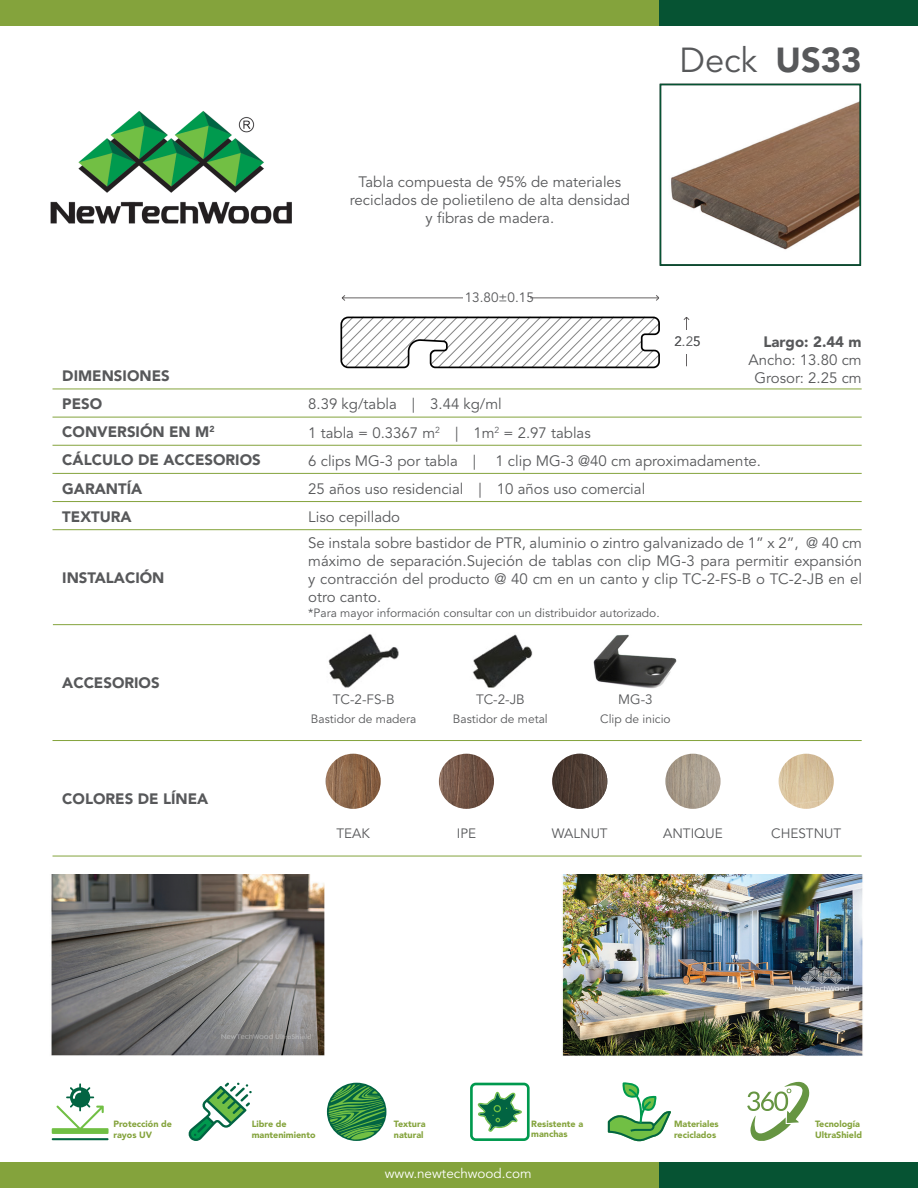
<style>
.page{position:relative;width:918px;height:1188px;background:#fff}
.page>*{position:absolute;margin:0;border:0;box-sizing:border-box;transform-origin:0 0}
.Textos{font:34.5px "Avenir LT Std";color:#57585a}
.Textos-2{font:900 34.5px "Avenir LT Std";color:#57585a}
.Texto_Descripcion{font:15px/18px "Avenir LT Std";color:#57585a;text-align:center}
.Textos-3{font:900 15px/28.2px "Avenir LT Std";color:#57585a}
.Textos-4{font:15px "Avenir LT Std";color:#57585a}
.Texto_N_B{font:13.5px "Avenir LT Std";color:#57585a}
.t1{font:13.5px "Avenir LT Std";color:#fff}
.Texto_Descripcion-2{font:12px "Avenir LT Std";color:#57585a}
.Info_Clips{font:12px "Avenir LT Std";color:#57585a}
.t2{font:900 9px/10.8px "Avenir LT Std";color:#84a33c}
</style>
<div class="page">
<img style="left:50px;top:111px;width:242px;height:113px">
<img style="left:308px;top:625px;width:394px;height:64px">
<img style="left:671px;top:102px;width:187px;height:148px">
<div style="left:0;top:1162px;width:918px;height:26px;background:#84a33c"></div>
<hr style="left:53px;top:389px;width:809px;height:1px;background:#84a33c">
<hr style="left:53px;top:417px;width:809px;height:1px;background:#84a33c">
<hr style="left:53px;top:445px;width:809px;height:1px;background:#84a33c">
<hr style="left:53px;top:473px;width:809px;height:1px;background:#84a33c">
<hr style="left:53px;top:501px;width:809px;height:1px;background:#84a33c">
<hr style="left:53px;top:529px;width:809px;height:1px;background:#84a33c">
<hr style="left:53px;top:624px;width:809px;height:1px;background:#84a33c">
<hr style="left:53px;top:740px;width:809px;height:1px;background:#84a33c">
<hr style="left:53px;top:856px;width:809px;height:1px;background:#84a33c">
<div style="left:0;top:0;width:660px;height:26px;background:#84a33c"></div>
<div style="left:660px;top:0;width:258px;height:26px;background:#065333"></div>
<div style="left:660px;top:1162px;width:258px;height:26px;background:#065333"></div>
<div style="left:660px;top:84px;width:201px;height:182px;border:2px solid #065333"></div>
<hr style="left:52px;top:1138px;width:57px;height:2px;background:#026442">
<svg style="left:52px;top:1083px;width:57px;height:51px"></svg>
<svg style="left:188px;top:1083px;width:64px;height:58px"></svg>
<svg style="left:328px;top:1084px;width:57px;height:57px"></svg>
<div style="left:470px;top:1083px;width:60px;height:58px;border:3px solid #00994e;border-radius:4px"></div>
<svg style="left:478px;top:1092px;width:44px;height:40px"></svg>
<svg style="left:608px;top:1082px;width:63px;height:59px"></svg>
<svg style="left:747px;top:1082px;width:62px;height:59px"></svg>
<img style="left:779px;top:754px;width:55px;height:55px;border-radius:28px">
<img style="left:665px;top:754px;width:56px;height:55px;border-radius:28px">
<img style="left:552px;top:754px;width:55px;height:55px;border-radius:28px">
<img style="left:439px;top:754px;width:55px;height:55px;border-radius:28px">
<img style="left:326px;top:754px;width:55px;height:55px;border-radius:28px">
<svg style="left:340px;top:316px;width:320px;height:53px"></svg>
<hr style="left:686px;top:317px;width:1px;height:49px;background:#231f20">
<hr style="left:342px;top:298px;width:317px;height:1px;background:#231f20">
<svg style="left:683px;top:317px;width:7px;height:4px"></svg>
<svg style="left:655px;top:295px;width:4px;height:6px"></svg>
<div style="left:464px;top:293px;width:66px;height:9px;background:#fff"></div>
<div style="left:683px;top:331px;width:9px;height:23px;background:#fff"></div>
<svg style="left:341px;top:295px;width:5px;height:6px"></svg>
<img style="left:51px;top:875px;width:812px;height:181px">
<p class="Textos-3" style="left:62px;top:361px;width:109px">DIMENSIONES</p>
<p class="Textos-3" style="left:62px;top:389px;width:41px">PESO</p>
<p class="Textos-3" style="left:62px;top:418px;width:200px">CONVERSIÓN EN M<sup>2<br></sup>CÁLCULO DE ACCESORIOS<br>GARANTÍA<br>TEXTURA</p>
<p class="Textos-3" style="left:62px;top:564px;width:104px">INSTALACIÓN</p>
<p class="Textos-3" style="left:62px;top:669px;width:99px">ACCESORIOS</p>
<p class="Textos-3" style="left:62px;top:784px;width:148px">COLORES DE LÍNEA</p>
<p class="Texto_Descripcion" style="left:350px;top:173px;width:282px">Tabla compuesta de 95% de materiales reciclados de polietileno de alta densidad y fibras de madera.</p>
<p class="Texto_N_B" style="left:465px;top:290px;width:71px">13.80±0.15</p>
<p class="Textos" style="left:680px;top:40px;width:80px">Deck</p>
<p class="Textos-2" style="left:775px;top:39px;width:88px">US33</p>
<p class="Texto_N_B" style="left:674px;top:333px;width:28px">2.25</p>
<p class="Textos-3" style="left:763px;top:328px;width:100px">Largo: 2.44 m</p>
<p class="Textos-4" style="left:749px;top:351px;width:115px">Ancho: 13.80 cm</p>
<p class="Textos-4" style="left:754px;top:369px;width:109px">Grosor: 2.25 cm</p>
<p class="Texto_Descripcion" style="left:308px;top:395px;width:195px">8.39 kg/tabla | 3.44 kg/ml</p>
<p class="Texto_Descripcion" style="left:308px;top:424px;width:284px">1 tabla = 0.3367 m<sup>2</sup> | 1m<sup>2</sup> = 2.97 tablas</p>
<p class="Texto_Descripcion" style="left:308px;top:452px;width:170px">6 clips MG-3 por tabla |</p>
<p class="Texto_Descripcion" style="left:495px;top:452px;width:267px">1 clip MG-3 @40 cm aproximadamente.</p>
<p class="Texto_Descripcion" style="left:308px;top:480px;width:339px">25 años uso residencial | 10 años uso comercial</p>
<p class="Texto_Descripcion" style="left:308px;top:508px;width:93px">Liso cepillado</p>
<p class="Texto_Descripcion" style="left:308px;top:535px;width:555px;text-align:justify">Se instala sobre bastidor de PTR, aluminio o zintro galvanizado de 1” x 2”, @ 40 cm máximo de separación.Sujeción de tablas con clip MG-3 para permitir expansión y contracción del producto @ 40 cm en un canto y clip TC-2-FS-B o TC-2-JB en el otro canto.</p>
<p class="Texto_Descripcion-2" style="left:308px;top:606px;width:353px">*Para mayor información consultar con un distribuidor autorizado.</p>
<p class="Texto_N_B" style="left:333px;top:691px;width:63px">TC-2-FS-B</p>
<p class="Info_Clips" style="left:311px;top:712px;width:107px">Bastidor de madera</p>
<p class="Texto_N_B" style="left:476px;top:691px;width:50px">TC-2-JB</p>
<p class="Info_Clips" style="left:453px;top:712px;width:96px">Bastidor de metal</p>
<p class="Texto_N_B" style="left:618px;top:691px;width:36px">MG-3</p>
<p class="Info_Clips" style="left:600px;top:712px;width:72px">Clip de inicio</p>
<p class="Texto_N_B" style="left:336px;top:825px;width:35px">TEAK</p>
<p class="Texto_N_B" style="left:457px;top:825px;width:21px">IPE</p>
<p class="Texto_N_B" style="left:552px;top:825px;width:58px">WALNUT</p>
<p class="Texto_N_B" style="left:663px;top:825px;width:61px">ANTIQUE</p>
<p class="Texto_N_B" style="left:771px;top:825px;width:72px">CHESTNUT</p>
<p class="t2" style="left:113px;top:1119px;width:60px">Protección de rayos UV</p>
<p class="t2" style="left:252px;top:1119px;width:65px">Libre de mantenimiento</p>
<p class="t2" style="left:394px;top:1119px;width:33px">Textura natural</p>
<p class="t2" style="left:531px;top:1118px;width:53px">Resistente a manchas</p>
<p class="t2" style="left:674px;top:1119px;width:46px">Materiales reciclados</p>
<p class="t2" style="left:815px;top:1119px;width:49px">Tecnología<br>UltraShield</p>
<p class="t1" style="left:385px;top:1166px;width:148px">www.newtechwood.com</p>
</div>
